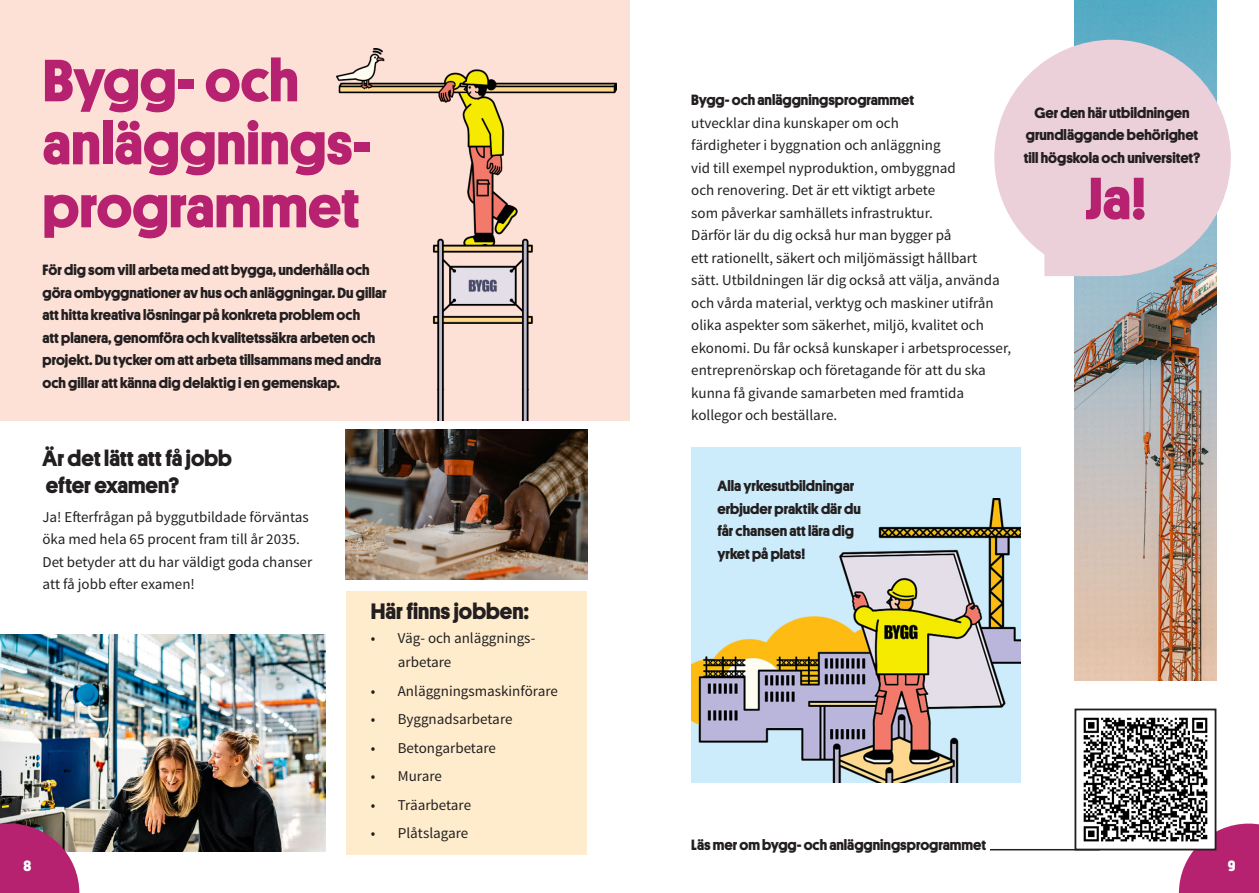
<style>
.page{position:relative;width:1259px;height:893px;background:#fff}
.page>*{position:absolute;margin:0;border:0;box-sizing:border-box;transform-origin:0 0}
.Rubrik_1{font:700 60px/63px "Platform";color:#b62270}
.Rubrik_2{font:700 22.5px/27px "Platform";color:#231f20}
.Brödtext{font:15px/22.5px "Source Sans Pro";color:#231f20}
.Ingress{font:700 15px/22.5px "Platform";color:#231f20}
.Mellanrubrik{font:700 15px/22.5px "Platform";color:#231f20}
.Brödtext-2{font:700 15px "Platform";color:#231f20}
.Mellanrubrik-2{font:700 15px "Platform";color:#fff}
.s1{font-family:"Platform";font-weight:700}
</style>
<div class="page">
<svg style="left:1179px;top:824px;width:80px;height:69px;background:#b92f77"></svg>
<img style="left:1074px;top:0;width:142px;height:680px">
<img style="left:0;top:634px;width:325px;height:218px">
<div style="left:691px;top:447px;width:329px;height:336px;background:#ccecfb"></div>
<div style="left:0;top:0;width:629px;height:421px;background:#fde1d7"></div>
<div style="left:346px;top:591px;width:241px;height:264px;background:#feeccd"></div>
<img style="left:1083px;top:717px;width:130px;height:130px">
<div style="left:1074px;top:709px;width:142px;height:141px;border:2px solid #231f20"></div>
<svg style="left:994px;top:40px;width:236px;height:236px;background:#e6d3dc"></svg>
<hr style="left:990px;top:849px;width:109px;height:1px;background:#231f20">
<svg style="left:0;top:824px;width:79px;height:69px;background:#b03673"></svg>
<img style="left:336px;top:49px;width:280px;height:372px">
<img style="left:691px;top:498px;width:329px;height:285px">
<img style="left:345px;top:430px;width:243px;height:149px">
<p class="Rubrik_1" style="left:43px;top:45px;width:331px">Bygg- och anläggnings&shy;programmet</p>
<p class="Ingress" style="left:43px;top:258px;width:346px">För dig som vill arbeta med att bygga, underhålla och göra ombyggnationer av hus och anläggningar. Du gillar att hitta kreativa lösningar på konkreta problem och<br>att planera, genomföra och kvalitetssäkra arbeten och projekt. Du tycker om att arbeta tillsammans med andra och gillar att känna dig delaktig i en gemenskap.</p>
<p class="Rubrik_2" style="left:43px;top:443px;width:191px">Är det lätt att få jobb efter examen?</p>
<p class="Brödtext" style="left:43px;top:506px;width:271px">Ja! Efterfrågan på byggutbildade förväntas öka med hela 65 procent fram till år 2035.<br>Det betyder att du har väldigt goda chanser att få jobb efter examen!</p>
<p class="Mellanrubrik-2" style="left:23px;top:854px;width:9px">8</p>
<p class="Rubrik_2" style="left:371px;top:597px;width:159px">Här finns jobben:</p>
<p class="Brödtext" style="left:398px;top:627px;width:139px;line-height:24px;text-indent:-27px">• Väg- och anläggnings&shy;arbetare</p>
<p class="Brödtext" style="left:371px;top:680px;width:188px">• Anläggningsmaskinförare</p>
<p class="Brödtext" style="left:371px;top:708px;width:143px">• Byggnadsarbetare</p>
<p class="Brödtext" style="left:371px;top:737px;width:126px">• Betongarbetare</p>
<p class="Brödtext" style="left:371px;top:765px;width:72px">• Murare</p>
<p class="Brödtext" style="left:371px;top:794px;width:102px">• Träarbetare</p>
<p class="Brödtext" style="left:371px;top:822px;width:99px">• Plåtslagare</p>
<p class="Brödtext" style="left:691px;top:89px;width:321px"><span class="s1">Bygg- och anläggningsprogrammet<br></span>utvecklar dina kunskaper om och<br>färdigheter i byggnation och anläggning<br>vid till exempel nyproduktion, ombyggnad<br>och renovering. Det är ett viktigt arbete<br>som påverkar samhällets infrastruktur.<br>Därför lär du dig också hur man bygger på<br>ett rationellt, säkert och miljömässigt hållbart<br>sätt. Utbildningen lär dig också att välja, använda och vårda material, verktyg och maskiner utifrån olika aspekter som säkerhet, miljö, kvalitet och ekonomi. Du får också kunskaper i arbetsprocesser, entreprenörskap och företagande för att du ska kunna få givande samarbeten med framtida kollegor och beställare.</p>
<p class="Mellanrubrik" style="left:1023px;top:100px;width:178px;text-align:center">Ger den här utbildningen grundläggande behörighet till högskola och universitet?</p>
<p class="Rubrik_1" style="left:1085px;top:163px;width:63px">Ja!</p>
<p class="Mellanrubrik" style="left:717px;top:474px;width:145px">Alla yrkesutbildningar erbjuder praktik där du får chansen att lära dig yrket på plats!</p>
<p class="Brödtext-2" style="left:691px;top:833px;width:296px">Läs mer om bygg- och anläggningsprogrammet</p>
<p class="Mellanrubrik-2" style="left:1227px;top:854px;width:9px">9</p>
</div>
